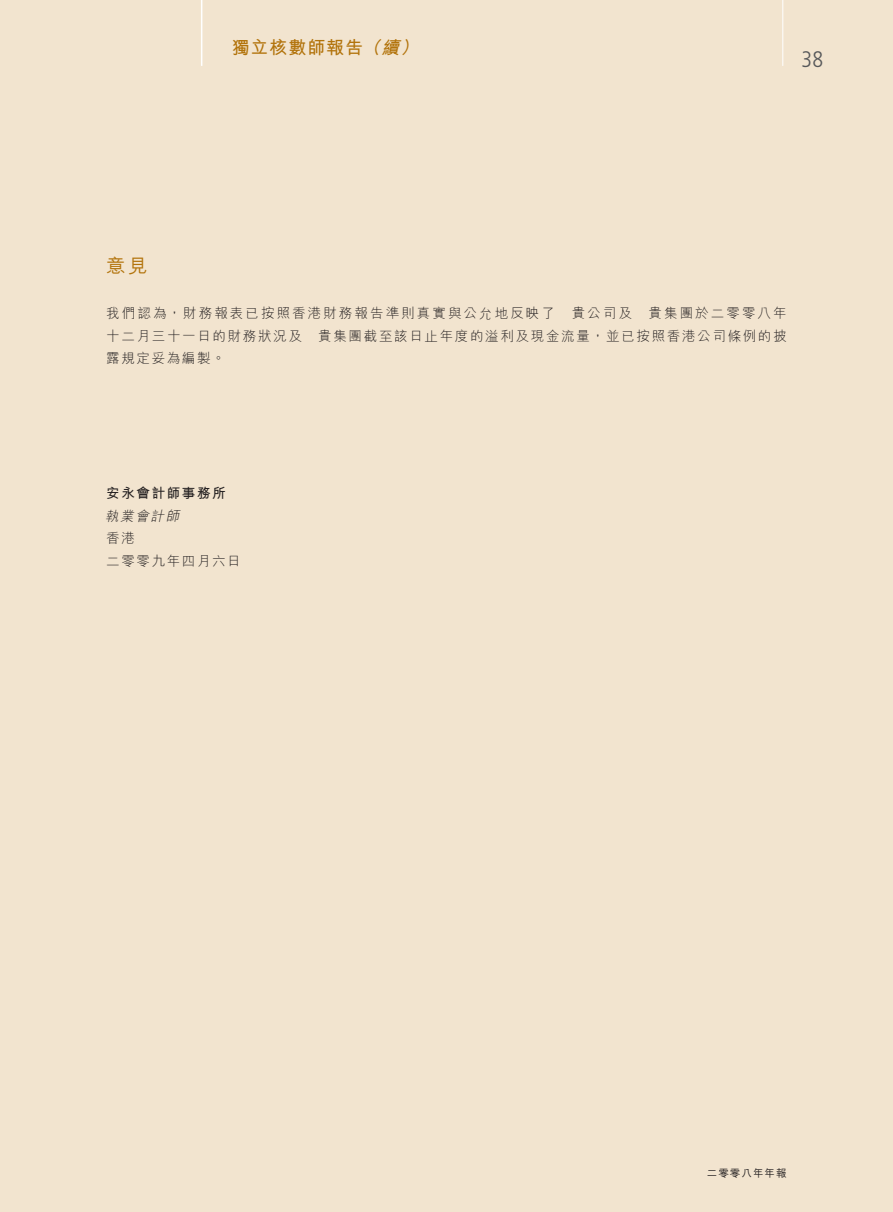
<style>
.page{position:relative;width:893px;height:1212px;background:#f2e4cf}
.page>*{position:absolute;margin:0;border:0;box-sizing:border-box;transform-origin:0 0}
.t1{font:300 condensed 22.5px "Frutiger LT Std";color:#57585a}
.t2{font:500 19.5px "M Hei HK";color:#b2730b}
.t3{font:700 18px "M Hei HK";letter-spacing:.05em;color:#b2730b}
.t4{font:300 13.5px/22.5px "M Hei HK";letter-spacing:.125em;color:#231f20;text-align:justify}
.t5{font:700 13.5px "M Hei HK";letter-spacing:.12em;color:#231f20}
.t6{font:italic 300 13.5px "M Hei HK";color:#231f20}
.t7{font:500 10.5px "M Hei HK";letter-spacing:.1em;color:#231f20}
.s1{font-style:italic}
</style>
<div class="page">
<hr style="left:201px;top:0;width:1px;height:66px;background:#fff">
<hr style="left:782px;top:0;width:1px;height:66px;background:#fff">
<h3 class="t3" style="left:232px;top:41px;width:192px">獨立核數師報告<span class="s1">（續）</span></h3>
<h1 class="t1" style="left:801px;top:50px;width:23px">38</h1>
<h2 class="t2" style="left:106px;top:258px;width:43px">意見</h2>
<p class="t4" style="left:106px;top:304px;width:682px">我們認為，財務報表已按照香港財務報告準則真實與公允地反映了 貴公司及　貴集團於二零零八年十二月三十一日的財務狀況及　貴集團截至該日止年度的溢利及現金流量，並已按照香港公司條例的披露規定妥為編製。</p>
<p class="t5" style="left:106px;top:488px;width:121px">安永會計師事務所</p>
<p class="t6" style="left:105px;top:511px;width:78px">執業會計師</p>
<p class="t4" style="left:106px;top:529px;width:136px">香港<br>二零零九年四月六日</p>
<p class="t7" style="left:707px;top:1169px;width:81px">二零零八年年報</p>
</div>
